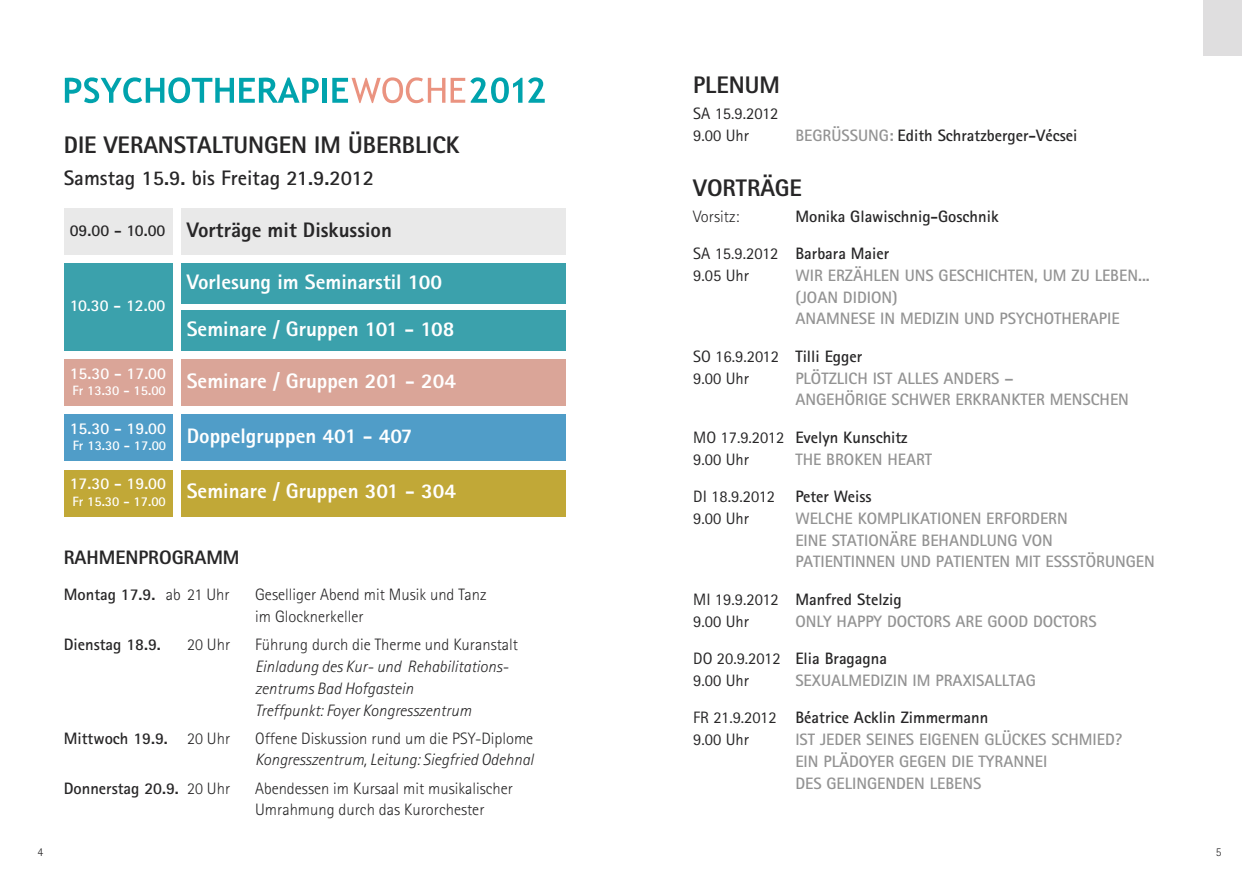
<style>
.page{position:relative;width:1259px;height:893px;background:#fff}
.page>*{position:absolute;margin:0;border:0;box-sizing:border-box;transform-origin:0 0}
.t1{font:800 24px "Rotis Sans Serif";color:#272627}
.t2{font:800 21px "Rotis Sans Serif";color:#fff}
.t3{font:800 21px "Rotis Sans Serif";color:#272627}
.t4{font:700 21px "Rotis Sans Serif";color:#272627}
.t5{font:800 19.5px "Rotis Sans Serif";color:#272627}
.t6{font:700 16.5px/21.8px "Rotis Sans Serif";color:#939393}
.t7{font:16.5px/21.8px "Rotis Sans Serif";color:#272627}
.t8{font:300 16.5px/21.8px "Rotis Sans Serif";color:#272627}
.t9{font:700 16.5px/21.8px "Rotis Sans Serif";color:#272627}
.t10{font:italic 300 16.5px/21.8px "Rotis Sans Serif";color:#272627}
.t11{font:700 16.5px "Rotis Sans Serif";color:#fff}
.t12{font:700 13.5px "Rotis Sans Serif";color:#fff}
.t13{font:300 12px "Rotis Sans Serif";color:#272627}
.s1{font-weight:700;font-size:16.5px}
.s2{font-weight:300}
.s3{color:#939393}
.s4{font-weight:700}
.s5{font-weight:400}
</style>
<div class="page">
<div style="left:1203px;top:0;width:39px;height:55px;background:#dfdedf"></div>
<div style="left:181px;top:208px;width:385px;height:47px;background:#e9e9e9"></div>
<div style="left:64px;top:208px;width:108px;height:47px;background:#e9e9e9"></div>
<div style="left:181px;top:264px;width:385px;height:40px;background:#3ba1ac"></div>
<div style="left:181px;top:310px;width:385px;height:41px;background:#3ba1ac"></div>
<div style="left:64px;top:264px;width:108px;height:87px;background:#3ba1ac"></div>
<div style="left:181px;top:359px;width:385px;height:47px;background:#daa598"></div>
<div style="left:64px;top:359px;width:108px;height:47px;background:#daa598"></div>
<div style="left:181px;top:415px;width:385px;height:46px;background:#509dc8"></div>
<div style="left:64px;top:415px;width:108px;height:46px;background:#509dc8"></div>
<div style="left:181px;top:470px;width:385px;height:47px;background:#c1a837"></div>
<div style="left:64px;top:470px;width:108px;height:47px;background:#c1a837"></div>
<svg style="left:65px;top:77px;width:254px;height:26px"></svg>
<hr style="left:323px;top:78px;width:4px;height:25px;background:#00a3ad">
<svg style="left:332px;top:77px;width:190px;height:26px"></svg>
<svg style="left:528px;top:77px;width:17px;height:26px"></svg>
<p class="t13" style="left:38px;top:848px;width:7px">4</p>
<h1 class="t1" style="left:64px;top:136px;width:397px">DIE VERANSTALTUNGEN IM ÜBERBLICK</h1>
<p class="t4" style="left:64px;top:170px;width:312px">Samstag 15.9. bis Freitag 21.9.2012</p>
<p class="t3" style="left:70px;top:222px;width:324px"><span class="s1">09.00 - 10.00</span> Vorträge mit Diskussion</p>
<p class="t2" style="left:187px;top:274px;width:257px">Vorlesung im Seminarstil 100</p>
<p class="t2" style="left:187px;top:321px;width:269px">Seminare / Gruppen 101 - 108</p>
<p class="t11" style="left:70px;top:300px;width:97px">10.30 - 12.00</p>
<p class="t11" style="left:70px;top:367px;width:98px">15.30 - 17.00</p>
<p class="t12" style="left:72px;top:386px;width:95px">Fr 13.30 - 15.00</p>
<p class="t2" style="left:187px;top:373px;width:271px">Seminare / Gruppen 201 - 204</p>
<p class="t11" style="left:70px;top:423px;width:98px">15.30 - 19.00</p>
<p class="t12" style="left:73px;top:441px;width:95px">Fr 13.30 - 17.00</p>
<p class="t2" style="left:187px;top:428px;width:227px">Doppelgruppen 401 - 407</p>
<p class="t11" style="left:70px;top:478px;width:98px">17.30 - 19.00</p>
<p class="t12" style="left:72px;top:496px;width:95px">Fr 15.30 - 17.00</p>
<p class="t2" style="left:187px;top:484px;width:271px">Seminare / Gruppen 301 - 304</p>
<p class="t5" style="left:64px;top:551px;width:177px">RAHMENPROGRAMM</p>
<p class="t9" style="left:64px;top:586px;width:167px">Montag 17.9. <span class="s2">ab 21 Uhr</span></p>
<p class="t8" style="left:255px;top:586px;width:233px">Geselliger Abend mit Musik und Tanz im Glocknerkeller</p>
<p class="t9" style="left:64px;top:635px;width:99px">Dienstag 18.9.</p>
<p class="t8" style="left:187px;top:635px;width:45px">20 Uhr</p>
<p class="t8" style="left:255px;top:635px;width:264px">Führung durch die Therme und Kuranstalt</p>
<p class="t10" style="left:255px;top:657px;width:251px">Einladung des Kur- und Rehabilitations&shy;zentrums Bad Hofgastein<br>Treffpunkt: Foyer Kongresszentrum</p>
<p class="t9" style="left:64px;top:729px;width:168px">Mittwoch 19.9. <span class="s2">20 Uhr</span></p>
<p class="t8" style="left:255px;top:729px;width:280px">Offene Diskussion rund um die PSY-Diplome</p>
<p class="t10" style="left:255px;top:751px;width:280px">Kongresszentrum, Leitung: Siegfried Odehnal</p>
<p class="t9" style="left:64px;top:779px;width:168px">Donnerstag 20.9. <span class="s2">20 Uhr</span></p>
<p class="t8" style="left:255px;top:779px;width:259px">Abendessen im Kursaal mit musikalischer<br>Umrahmung durch das Kurorchester</p>
<h1 class="t1" style="left:693px;top:77px;width:88px">PLENUM</h1>
<p class="t7" style="left:693px;top:104px;width:87px">SA 15.9.2012<br>9.00 Uhr</p>
<p class="t9" style="left:795px;top:126px;width:284px"><span class="s3">BEGRÜSSUNG:</span> Edith Schratzberger-Vécsei</p>
<h1 class="t1" style="left:693px;top:179px;width:110px">VORTRÄGE</h1>
<p class="t8" style="left:693px;top:207px;width:48px">Vorsitz:</p>
<p class="t9" style="left:795px;top:207px;width:205px">Monika Glawischnig-Goschnik</p>
<p class="t7" style="left:693px;top:244px;width:197px">SA 15.9.2012 <span class="s4">Barbara Maier<br></span>9.05 Uhr</p>
<p class="t6" style="left:795px;top:266px;width:356px">WIR ERZÄHLEN UNS GESCHICHTEN, UM ZU LEBEN... (JOAN DIDION)<br>ANAMNESE IN MEDIZIN UND PSYCHOTHERAPIE</p>
<p class="t7" style="left:693px;top:347px;width:170px">SO 16.9.2012 <span class="s4">Tilli Egger<br></span>9.00 Uhr</p>
<p class="t6" style="left:795px;top:369px;width:335px">PLÖTZLICH IST ALLES ANDERS –<br>ANGEHÖRIGE SCHWER ERKRANKTER MENSCHEN</p>
<p class="t7" style="left:693px;top:428px;width:216px">MO 17.9.2012 <span class="s4">Evelyn Kunschitz<br></span>9.00 Uhr</p>
<p class="t6" style="left:795px;top:450px;width:138px">THE BROKEN HEART</p>
<p class="t7" style="left:693px;top:487px;width:180px">DI 18.9.2012 <span class="s4">Peter Weiss<br></span>9.00 Uhr</p>
<p class="t6" style="left:795px;top:509px;width:361px">WELCHE KOMPLIKATIONEN ERFORDERN<br>EINE STATIONÄRE BEHANDLUNG VON<br>PATIENTINNEN UND PATIENTEN MIT ESSSTÖRUNGEN</p>
<p class="t7" style="left:693px;top:590px;width:210px">MI 19.9.2012 <span class="s4">Manfred Stelzig<br></span>9.00 Uhr</p>
<p class="t6" style="left:795px;top:612px;width:303px">ONLY HAPPY DOCTORS ARE GOOD DOCTORS</p>
<p class="t7" style="left:693px;top:649px;width:195px">DO 20.9.2012 <span class="s4">Elia Bragagna<br></span>9.00 Uhr</p>
<p class="t6" style="left:795px;top:671px;width:242px">SEXUALMEDIZIN IM PRAXISALLTAG</p>
<p class="t9" style="left:693px;top:709px;width:296px"><span class="s5">FR 21.9.2012</span> Béatrice Acklin Zimmermann<br><span class="s5">9.00 Uhr</span></p>
<p class="t6" style="left:795px;top:730px;width:328px">IST JEDER SEINES EIGENEN GLÜCKES SCHMIED?<br>EIN PLÄDOYER GEGEN DIE TYRANNEI<br>DES GELINGENDEN LEBENS</p>
<p class="t13" style="left:1215px;top:848px;width:7px">5</p>
</div>
